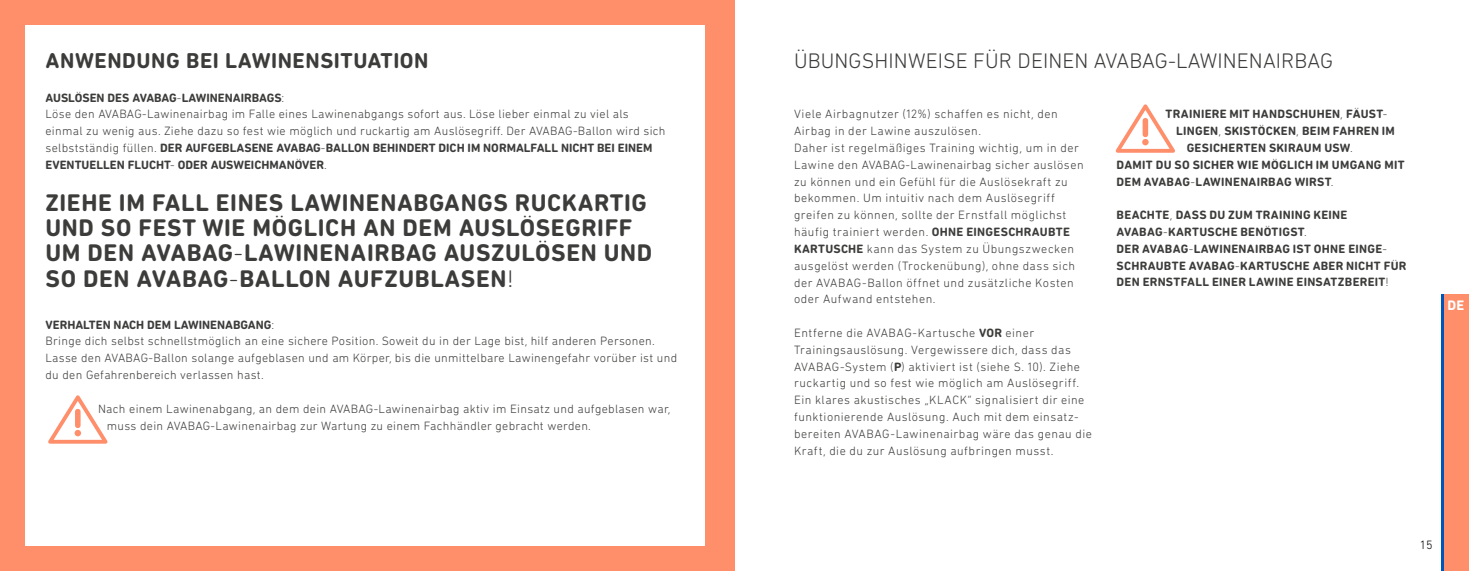
<style>
.page{position:relative;width:1469px;height:571px;background:#fff}
.page>*{position:absolute;margin:0;border:0;box-sizing:border-box;transform-origin:0 0}
.t1{font:24.5px/25.2px "OVX DIN Next Rounded LT Pro Bold";letter-spacing:.025em;color:#3c3c3b}
.t2{font:21.88px "OVX DIN Next Rounded LT Pro Bold";letter-spacing:.025em;color:#3c3c3b}
.t3{font:300 21.35px "DIN Next Rounded LT Pro";letter-spacing:.005em;color:#3c3c3b}
.t4{font:700 14px "DIN Next Rounded LT Pro";color:#fff}
.t5{font:300 12.25px/16.8px "DIN Next Rounded LT Pro";letter-spacing:.035em;color:#3c3c3b}
.t6{font:12.25px/16.8px "OVX DIN Next Rounded LT Pro Bold";letter-spacing:.02em;color:#3c3c3b}
.t7{font:12.25px/16.8px "OVX DIN Next Rounded LT Pro Bold";color:#3c3c3b}
.t8{font:300 12.25px "DIN Next Rounded LT Pro";color:#000}
.s1{font-family:"DIN Next Rounded LT Pro";font-weight:300}
.s2{font-family:"OVX DIN Next Rounded LT Pro Bold";font-weight:400}
</style>
<div class="page">
<div style="left:1441px;top:294px;width:27px;height:276px;background:#ff8e6b"></div>
<hr style="left:1441px;top:294px;width:3px;height:276px;background:#0055b8">
<div style="left:0;top:0;width:25px;height:570px;background:#ff8e6b"></div>
<div style="left:0;top:0;width:734px;height:25px;background:#ff8e6b"></div>
<div style="left:0;top:546px;width:734px;height:24px;background:#ff8e6b"></div>
<div style="left:704px;top:0;width:30px;height:570px;background:#ff8e6b"></div>
<svg style="left:48px;top:395px;width:59px;height:48px"></svg>
<svg style="left:1115px;top:104px;width:60px;height:49px"></svg>
<h2 class="t2" style="left:45px;top:48px;width:384px">ANWENDUNG BEI LAWINENSITUATION</h2>
<p class="t7" style="left:45px;top:89px;width:241px">AUSLÖSEN DES AVABAG-LAWINENAIRBAGS:</p>
<p class="t5" style="left:45px;top:106px;width:621px">Löse den AVABAG-Lawinenairbag im Falle eines Lawinenabgangs sofort aus. Löse lieber einmal zu viel als einmal zu wenig aus. Ziehe dazu so fest wie möglich und ruckartig am Auslösegriff. Der AVABAG-Ballon wird sich</p>
<p class="t7" style="left:45px;top:139px;width:608px"><span class="s1">selbstständig füllen.</span> DER AUFGEBLASENE AVABAG-BALLON BEHINDERT DICH IM NORMALFALL NICHT BEI EINEM<br>EVENTUELLEN FLUCHT- ODER AUSWEICHMANÖVER.</p>
<h1 class="t1" style="left:45px;top:189px;width:608px">ZIEHE IM FALL EINES LAWINENABGANGS RUCKARTIG UND SO FEST WIE MÖGLICH AN DEM AUSLÖSEGRIFF UM DEN AVABAG-LAWINENAIRBAG AUSZULÖSEN UND SO DEN AVABAG-BALLON AUFZUBLASEN!</h1>
<p class="t7" style="left:45px;top:316px;width:231px">VERHALTEN NACH DEM LAWINENABGANG:</p>
<p class="t5" style="left:45px;top:332px;width:633px">Bringe dich selbst schnellstmöglich an eine sichere Position. Soweit du in der Lage bist, hilf anderen Personen.<br>Lasse den AVABAG-Ballon solange aufgeblasen und am Körper, bis die unmittelbare Lawinengefahr vorüber ist und du den Gefahrenbereich verlassen hast.</p>
<p class="t5" style="left:107px;top:400px;width:565px;text-indent:-9px">Nach einem Lawinenabgang, an dem dein AVABAG-Lawinenairbag aktiv im Einsatz und aufgeblasen war, muss dein AVABAG-Lawinenairbag zur Wartung zu einem Fachhändler gebracht werden.</p>
<h3 class="t3" style="left:794px;top:48px;width:540px">ÜBUNGSHINWEISE FÜR DEINEN AVABAG-LAWINENAIRBAG</h3>
<p class="t5" style="left:794px;top:106px;width:291px">Viele Airbagnutzer (12%) schaffen es nicht, den Airbag in der Lawine auszulösen.<br>Daher ist regelmäßiges Training wichtig, um in der Lawine den AVABAG-Lawinenairbag sicher auslösen zu können und ein Gefühl für die Auslösekraft zu bekommen. Um intuitiv nach dem Auslösegriff greifen zu können, sollte der Ernstfall möglichst häufig trainiert werden. <span class="s2">OHNE EINGESCHRAUBTE KARTUSCHE</span> kann das System zu Übungszwecken ausgelöst werden (Trockenübung), ohne dass sich der AVABAG-Ballon öffnet und zusätzliche Kosten oder Aufwand entstehen.</p>
<p class="t5" style="left:794px;top:324px;width:299px">Entferne die AVABAG-Kartusche <span class="s2">VOR</span> einer Trainingsauslösung. Vergewissere dich, dass das AVABAG-System (<span class="s2">P</span>) aktiviert ist (siehe S. 10). Ziehe ruckartig und so fest wie möglich am Auslösegriff.<br>Ein klares akustisches „KLACK“ signalisiert dir eine funktionierende Auslösung. Auch mit dem einsatz&shy;bereiten AVABAG-Lawinenairbag wäre das genau die Kraft, die du zur Auslösung aufbringen musst.</p>
<p class="t6" style="left:1165px;top:105px;width:223px">TRAINIERE MIT HANDSCHUHEN, FÄUST-</p>
<p class="t6" style="left:1176px;top:122px;width:220px">LINGEN, SKISTÖCKEN, BEIM FAHREN IM</p>
<p class="t6" style="left:1186px;top:139px;width:168px">GESICHERTEN SKIRAUM USW.</p>
<p class="t6" style="left:1116px;top:156px;width:290px">DAMIT DU SO SICHER WIE MÖGLICH IM UMGANG MIT</p>
<p class="t6" style="left:1116px;top:173px;width:219px">DEM AVABAG-LAWINENAIRBAG WIRST.</p>
<p class="t6" style="left:1116px;top:206px;width:291px">BEACHTE, DASS DU ZUM TRAINING KEINE AVABAG-KARTUSCHE BENÖTIGST.<br>DER AVABAG-LAWINENAIRBAG IST OHNE EINGE-SCHRAUBTE AVABAG-KARTUSCHE ABER NICHT FÜR DEN ERNSTFALL EINER LAWINE EINSATZBEREIT!</p>
<p class="t4" style="left:1447px;top:297px;width:18px">DE</p>
<p class="t8" style="left:1419px;top:537px;width:15px">15</p>
</div>
